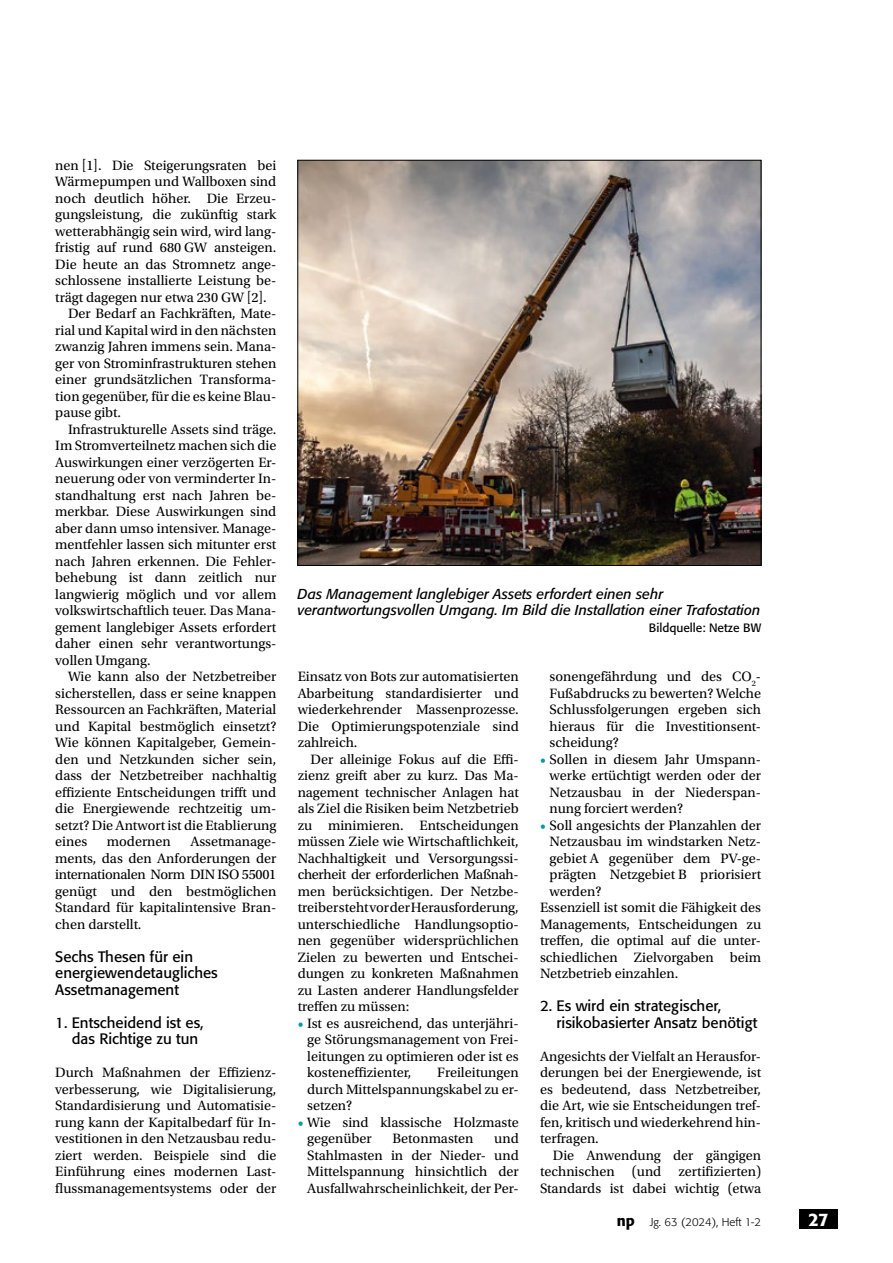
<style>
.page{position:relative;width:893px;height:1263px;background:#fff}
.page>*{position:absolute;margin:0;border:0;box-sizing:border-box;transform-origin:0 0}
.t1{font:500 18px "Formata BQ";color:#fff}
.t2{font:15px/16.5px "Formata BQ";color:#000}
.t3{font:14.25px/16.5px "Utopia Std";color:#000;text-align:justify}
.t4{font:italic 14.25px/16.5px "Formata BQ";color:#000}
.t5{font:12px "Formata BQ";color:#000}
.t6{font:300 11.25px "Formata BQ";color:#000}
.s1{color:#009ba4}
.s2{font-weight:500;font-size:15px}
</style>
<div class="page">
<div style="left:799px;top:1210px;width:39px;height:19px;background:#000"></div>
<img style="left:300px;top:162px;width:459px;height:402px">
<p class="t3" style="left:55px;top:157px;width:223px">nen [1]. Die Steigerungsraten bei</p>
<p class="t3" style="left:55px;top:173px;width:223px">Wärmepumpen und Wallboxen sind</p>
<p class="t3" style="left:55px;top:190px;width:223px">noch deutlich höher. Die Erzeu-</p>
<p class="t3" style="left:55px;top:206px;width:223px">gungsleistung, die zukünftig stark</p>
<p class="t3" style="left:55px;top:223px;width:223px">wetterabhängig sein wird, wird lang-</p>
<p class="t3" style="left:55px;top:239px;width:223px">fristig auf rund 680 GW ansteigen.</p>
<p class="t3" style="left:55px;top:256px;width:223px">Die heute an das Stromnetz ange-</p>
<p class="t3" style="left:55px;top:272px;width:223px">schlossene installierte Leistung be-</p>
<p class="t3" style="left:55px;top:289px;width:213px">trägt dagegen nur etwa 230 GW [2].</p>
<p class="t3" style="left:68px;top:305px;width:210px">Der Bedarf an Fachkräften, Mate-</p>
<p class="t3" style="left:55px;top:322px;width:223px">rial und Kapital wird in den nächsten</p>
<p class="t3" style="left:55px;top:338px;width:223px">zwanzig Jahren immens sein. Mana-</p>
<p class="t3" style="left:55px;top:355px;width:223px">ger von Strominfrastrukturen stehen</p>
<p class="t3" style="left:55px;top:371px;width:223px">einer grundsätzlichen Transforma-</p>
<p class="t3" style="left:55px;top:388px;width:223px">tion gegenüber, für die es keine Blau-</p>
<p class="t3" style="left:55px;top:404px;width:67px">pause gibt.</p>
<p class="t3" style="left:68px;top:421px;width:210px">Infrastrukturelle Assets sind träge.</p>
<p class="t3" style="left:55px;top:437px;width:223px">Im Stromverteilnetz machen sich die</p>
<p class="t3" style="left:55px;top:454px;width:223px">Auswirkungen einer verzögerten Er-</p>
<p class="t3" style="left:55px;top:470px;width:223px">neuerung oder von verminderter In-</p>
<p class="t3" style="left:55px;top:487px;width:223px">standhaltung erst nach Jahren be-</p>
<p class="t3" style="left:55px;top:503px;width:223px">merkbar. Diese Auswirkungen sind</p>
<p class="t3" style="left:55px;top:520px;width:223px">aber dann umso intensiver. Manage-</p>
<p class="t3" style="left:55px;top:536px;width:223px">mentfehler lassen sich mitunter erst</p>
<p class="t3" style="left:55px;top:553px;width:223px">nach Jahren erkennen. Die Fehler-</p>
<p class="t3" style="left:55px;top:569px;width:223px">behebung ist dann zeitlich nur</p>
<p class="t3" style="left:55px;top:586px;width:223px">langwierig möglich und vor allem</p>
<p class="t3" style="left:55px;top:603px;width:221px">volkswirtschaftlich teuer. Das Mana-</p>
<p class="t3" style="left:55px;top:619px;width:223px">gement langlebiger Assets erfordert</p>
<p class="t3" style="left:55px;top:636px;width:223px">daher einen sehr verantwortungs-</p>
<p class="t3" style="left:55px;top:652px;width:97px">vollen Umgang.</p>
<p class="t3" style="left:68px;top:669px;width:210px">Wie kann also der Netzbetreiber</p>
<p class="t3" style="left:55px;top:685px;width:223px">sicherstellen, dass er seine knappen</p>
<p class="t3" style="left:55px;top:702px;width:223px">Ressourcen an Fachkräften, Material</p>
<p class="t3" style="left:55px;top:718px;width:223px">und Kapital bestmöglich einsetzt?</p>
<p class="t3" style="left:55px;top:735px;width:223px">Wie können Kapitalgeber, Gemein-</p>
<p class="t3" style="left:55px;top:751px;width:223px">den und Netzkunden sicher sein,</p>
<p class="t3" style="left:55px;top:768px;width:223px">dass der Netzbetreiber nachhaltig</p>
<p class="t3" style="left:55px;top:784px;width:223px">effiziente Entscheidungen trifft und</p>
<p class="t3" style="left:55px;top:801px;width:223px">die Energiewende rechtzeitig um-</p>
<p class="t3" style="left:55px;top:817px;width:223px">setzt? Die Antwort ist die Etablierung</p>
<p class="t3" style="left:55px;top:834px;width:34px">eines</p>
<p class="t3" style="left:107px;top:834px;width:66px">modernen</p>
<p class="t3" style="left:55px;top:834px;width:223px;text-indent:135px">Assetmanage&shy;ments, das den Anforderungen der internationalen Norm DIN ISO 55001 genügt und den bestmöglichen Standard für kapitalintensive Bran&shy;chen darstellt.</p>
<p class="t2" style="left:55px;top:948px;width:164px">Sechs Thesen für ein energiewendetaugliches<br>Assetmanagement</p>
<p class="t2" style="left:72px;top:1014px;width:133px;text-indent:-17px">1. Entscheidend ist es, das Richtige zu tun</p>
<p class="t3" style="left:55px;top:1064px;width:223px">Durch Maßnahmen der Effizienz&shy;verbesserung, wie Digitalisierung, Standardisierung und Automatisie&shy;rung kann der Kapitalbedarf für In&shy;vestitionen in den Netzausbau redu&shy;ziert werden. Beispiele sind die Einführung eines modernen Last&shy;flussmanagementsystems oder der</p>
<p class="t4" style="left:298px;top:585px;width:464px">Das Management langlebiger Assets erfordert einen sehr verantwortungsvollen Umgang. Im Bild die Installation einer Trafostation</p>
<p class="t5" style="left:649px;top:620px;width:114px">Bildquelle: Netze BW</p>
<p class="t3" style="left:298px;top:668px;width:223px">Einsatz von Bots zur automatisierten Abarbeitung standardisierter und wiederkehrender Massenprozesse.<br>Die Optimierungspotenziale sind zahlreich.</p>
<p class="t3" style="left:298px;top:751px;width:223px;text-indent:13px">Der alleinige Fokus auf die Effi&shy;zienz greift aber zu kurz. Das Ma&shy;nagement technischer Anlagen hat als Ziel die Risiken beim Netzbetrieb zu minimieren. Entscheidungen müssen Ziele wie Wirtschaftlichkeit, Nachhaltigkeit und Versorgungssi&shy;cherheit der erforderlichen Maßnah&shy;men berücksichtigen. Der Netzbe&shy;treiber steht vor der Herausforderung, unterschiedliche Handlungsoptio&shy;nen gegenüber widersprüchlichen Zielen zu bewerten und Entschei&shy;dungen zu konkreten Maßnahmen zu Lasten anderer Handlungsfelder treffen zu müssen:</p>
<p class="t3" style="left:307px;top:1015px;width:213px;text-indent:-10px"><span class="s1">•</span> Ist es ausreichend, das unterjähri&shy;ge Störungsmanagement von Frei&shy;leitungen zu optimieren oder ist es kosteneffizienter,</p>
<p class="t3" style="left:307px;top:1065px;width:213px;text-indent:130px">Freileitungen durch Mittelspannungskabel zu er&shy;setzen?</p>
<p class="t3" style="left:307px;top:1114px;width:213px;text-indent:-10px"><span class="s1">•</span> Wie sind klassische Holzmaste gegenüber</p>
<p class="t3" style="left:307px;top:1131px;width:213px;text-indent:187px">und Stahlmasten in der Nieder- und Mittelspannung hinsichtlich der Ausfallwahrscheinlichkeit, der Per-</p>
<p class="t3" style="left:392px;top:1131px;width:83px">Betonmasten</p>
<p class="t3" style="left:550px;top:669px;width:213px">sonengefährdung und des CO<sub>2</sub>- Fußabdrucks zu bewerten? Welche Schlussfolgerungen ergeben sich hieraus für die Investitionsent&shy;scheidung?</p>
<p class="t3" style="left:550px;top:751px;width:213px;text-indent:-10px"><span class="s1">•</span> Sollen in diesem Jahr Umspann&shy;werke ertüchtigt werden oder der Netzausbau in der Niederspan&shy;nung forciert werden?</p>
<p class="t3" style="left:540px;top:817px;width:223px"><span class="s1">•</span> Soll angesichts der Planzahlen der</p>
<p class="t3" style="left:550px;top:833px;width:213px">Netzausbau im windstarken Netz-</p>
<p class="t3" style="left:550px;top:850px;width:213px">gebiet A gegenüber dem PV-ge-</p>
<p class="t3" style="left:550px;top:866px;width:213px">prägten Netzgebiet B priorisiert</p>
<p class="t3" style="left:550px;top:883px;width:53px">werden?</p>
<p class="t3" style="left:540px;top:899px;width:223px">Essenziell ist somit die Fähigkeit des</p>
<p class="t3" style="left:540px;top:916px;width:223px">Managements, Entscheidungen zu</p>
<p class="t3" style="left:540px;top:932px;width:223px">treffen, die optimal auf die unter-</p>
<p class="t3" style="left:540px;top:949px;width:223px">schiedlichen Zielvorgaben beim</p>
<p class="t3" style="left:540px;top:965px;width:140px">Netzbetrieb einzahlen.</p>
<p class="t2" style="left:557px;top:997px;width:202px;text-indent:-17px">2. Es wird ein strategischer, risikobasierter Ansatz benötigt</p>
<p class="t3" style="left:540px;top:1048px;width:223px">Angesichts der Vielfalt an Herausfor&shy;derungen bei der Energiewende, ist es bedeutend, dass Netzbetreiber, die Art, wie sie Entscheidungen tref&shy;fen, kritisch und wiederkehrend hin&shy;terfragen.</p>
<p class="t3" style="left:540px;top:1147px;width:223px;text-indent:13px">Die Anwendung der gängigen technischen (und zertifizierten)<br>Standards ist dabei wichtig (etwa</p>
<p class="t6" style="left:617px;top:1215px;width:146px"><span class="s2">np</span> Jg. 63 (2024), Heft 1-2</p>
<p class="t1" style="left:808px;top:1208px;width:22px">27</p>
</div>
